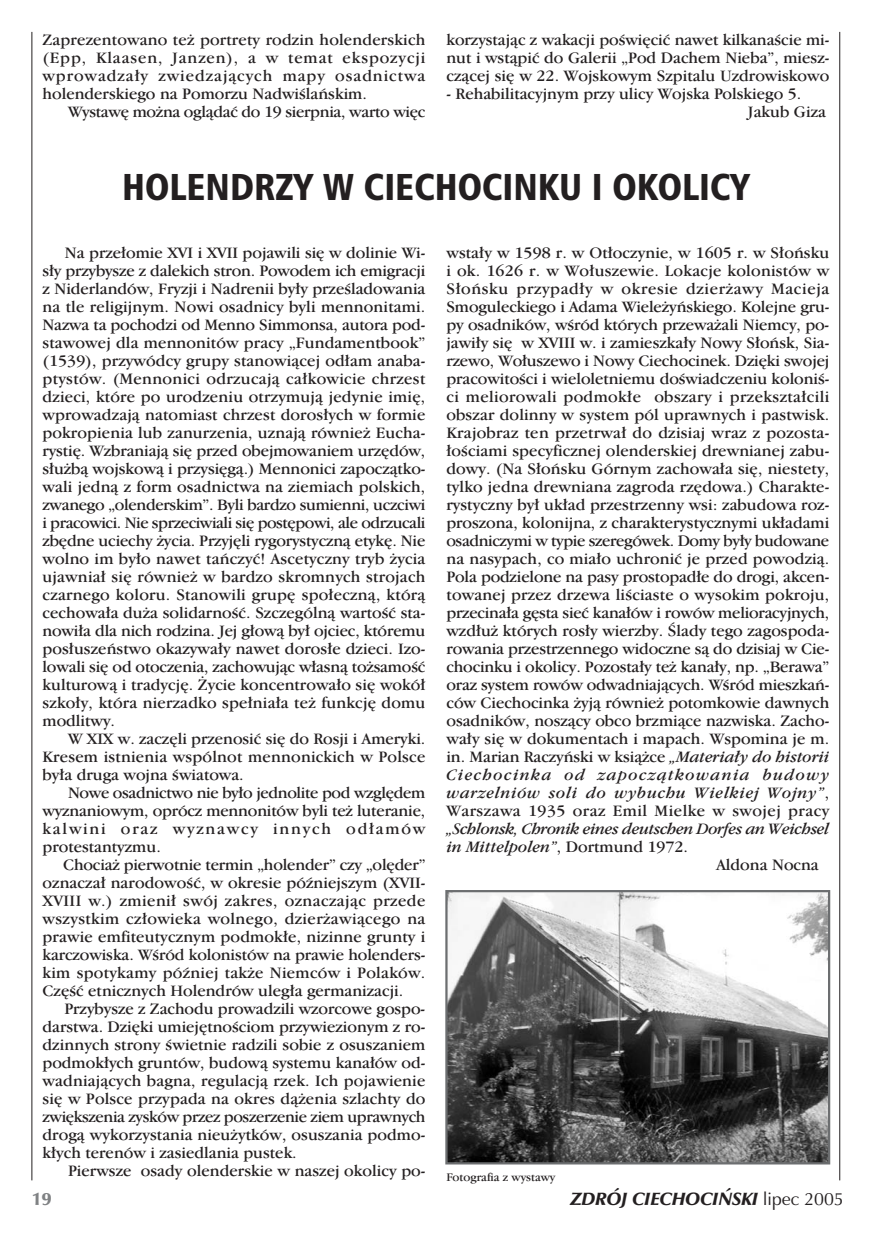
<style>
.page{position:relative;width:873px;height:1235px;background:#fff}
.page>*{position:absolute;margin:0;border:0;box-sizing:border-box;transform-origin:0 0}
.t1{font:900 condensed 37.5px "Humanist Triple Seven PL";color:#231f20}
.t2{font:italic 900 18px "Zapf Humanist 601 PL";color:#231f20}
.t3{font:900 18px "Zapf Humanist 601 PL";color:#808284}
.t4{font:16.5px/18px "Garamond ITCPL";color:#231f20;text-align:justify}
.t5{font:italic 16.5px "Garamond ITCPL";letter-spacing:-.025em;color:#231f20}
.t6{font:16.5px "Garamond ITCPL";letter-spacing:-.02em;color:#231f20}
.t7{font:italic 16.5px "Garamond ITCPL";color:#231f20}
.t8{font:12px "Garamond ITCPL";color:#231f20}
.s1{font-style:italic}
.s2{font-style:normal}
.s3{font-weight:400;font-style:normal}
</style>
<div class="page">
<hr style="left:840px;top:32px;width:1px;height:1148px;background:#231f20">
<hr style="left:32px;top:32px;width:1px;height:1148px;background:#231f20">
<img style="left:448px;top:893px;width:379px;height:268px">
<div style="left:445px;top:890px;width:385px;height:274px;border:2px solid #6c6e70"></div>
<p class="t4" style="left:43px;top:32px;width:384px">Zaprezentowano te˝ portrety rodzin holenderskich (Epp, Klaasen, Janzen), a w temat ekspozycji wprowadza∏y zwiedzajàcych mapy osadnictwa holenderskiego na Pomorzu NadwiÊlaƒskim.</p>
<p class="t6" style="left:68px;top:105px;width:359px">Wystaw´ mo˝na oglàdaç do 19 sierpnia, warto wi´c</p>
<p class="t4" style="left:446px;top:32px;width:384px">korzystajàc z wakacji poÊwi´ciç nawet kilkanaÊcie mi&shy;nut i wstàpiç do Galerii „Pod Dachem Nieba”, miesz&shy;czàcej si´ w 22. Wojskowym Szpitalu Uzdrowiskowo</p>
<p class="t4" style="left:748px;top:86px;width:79px;text-indent:-302px">- Rehabilitacyjnym przy ulicy Wojska Polskiego 5.<br>Jakub Giza</p>
<h1 class="t1" style="left:122px;top:168px;width:629px">HOLENDRZY W CIECHOCINKU I OKOLICY</h1>
<p class="t4" style="left:43px;top:245px;width:384px;text-indent:22px">Na prze∏omie XVI i XVII pojawili si´ w dolinie Wi&shy;s∏y przybysze z dalekich stron. Powodem ich emigracji z Niderlandów, Fryzji i Nadrenii by∏y przeÊladowania na tle religijnym. Nowi osadnicy byli mennonitami.<br>Nazwa ta pochodzi od Menno Simmonsa, autora pod&shy;stawowej dla mennonitów pracy „Fundamentbook” (1539), przywódcy grupy stanowiàcej od∏am anaba&shy;ptystów. (Mennonici odrzucajà ca∏kowicie chrzest dzieci, które po urodzeniu otrzymujà jedynie imi´, wprowadzajà natomiast chrzest doros∏ych w formie pokropienia lub zanurzenia, uznajà równie˝ Eucha&shy;rysti´. Wzbraniajà si´ przed obejmowaniem urz´dów, s∏u˝bà wojskowà i przysi´gà.) Mennonici zapoczàtko&shy;wali jednà z form osadnictwa na ziemiach polskich, zwanego „olenderskim”. Byli bardzo sumienni, uczciwi i pracowici. Nie sprzeciwiali si´ post´powi, ale odrzucali zb´dne uciechy ˝ycia. Przyj´li rygorystycznà etyk´. Nie wolno im by∏o nawet taƒczyç! Ascetyczny tryb ˝ycia ujawnia∏ si´ równie˝ w bardzo skromnych strojach czarnego koloru. Stanowili grup´ spo∏ecznà, którà cechowa∏a du˝a solidarnoÊç. Szczególnà wartoÊç sta&shy;nowi∏a dla nich rodzina. Jej g∏owà by∏ ojciec, któremu pos∏uszeƒstwo okazywa∏y nawet doros∏e dzieci. Izo&shy;lowali si´ od otoczenia, zachowujàc w∏asnà to˝samoÊç kulturowà i tradycj´. ˚ycie koncentrowa∏o si´ wokó∏ szko∏y, która nierzadko spe∏nia∏a te˝ funkcj´ domu modlitwy.</p>
<p class="t4" style="left:43px;top:731px;width:384px;text-indent:26px">W XIX w. zacz´li przenosiç si´ do Rosji i Ameryki.<br>Kresem istnienia wspólnot mennonickich w Polsce by∏a druga wojna Êwiatowa.</p>
<p class="t4" style="left:43px;top:785px;width:384px;text-indent:26px">Nowe osadnictwo nie by∏o jednolite pod wzgl´dem wyznaniowym, oprócz mennonitów byli te˝ luteranie, kalwini oraz wyznawcy innych od∏amów protestantyzmu.</p>
<p class="t4" style="left:43px;top:857px;width:384px;text-indent:21px">Chocia˝ pierwotnie termin „holender” czy „ol´der” oznacza∏ narodowoÊç, w okresie póêniejszym (XVII-XVIII w.) zmieni∏ swój zakres, oznaczajàc przede wszystkim cz∏owieka wolnego, dzier˝awiàcego na prawie emfiteutycznym podmok∏e, nizinne grunty i karczowiska. WÊród kolonistów na prawie holenders&shy;kim spotykamy póêniej tak˝e Niemców i Polaków.<br>Cz´Êç etnicznych Holendrów uleg∏a germanizacji.</p>
<p class="t4" style="left:43px;top:1001px;width:384px;text-indent:22px">Przybysze z Zachodu prowadzili wzorcowe gospo&shy;darstwa. Dzi´ki umiej´tnoÊciom przywiezionym z ro&shy;dzinnych strony Êwietnie radzili sobie z osuszaniem podmok∏ych gruntów, budowà systemu kana∏ów od&shy;wadniajàcych bagna, regulacjà rzek. Ich pojawienie si´ w Polsce przypada na okres dà˝enia szlachty do zwi´kszenia zysków przez poszerzenie ziem uprawnych drogà wykorzystania nieu˝ytków, osuszania podmo&shy;k∏ych terenów i zasiedlania pustek.</p>
<p class="t4" style="left:68px;top:1163px;width:359px">Pierwsze osady olenderskie w naszej okolicy po-</p>
<p class="t4" style="left:446px;top:245px;width:384px">wsta∏y w 1598 r. w Ot∏oczynie, w 1605 r. w S∏oƒsku i ok. 1626 r. w Wo∏uszewie. Lokacje kolonistów w S∏oƒsku przypad∏y w okresie dzier˝awy Macieja Smoguleckiego i Adama Wiele˝yƒskiego. Kolejne gru&shy;py osadników, wÊród których przewa˝ali Niemcy, po&shy;jawi∏y si´ w XVIII w. i zamieszka∏y Nowy S∏oƒsk, Sia&shy;rzewo, Wo∏uszewo i Nowy Ciechocinek. Dzi´ki swojej pracowitoÊci i wieloletniemu doÊwiadczeniu koloniÊ&shy;ci meliorowali podmok∏e obszary i przekszta∏cili obszar dolinny w system pól uprawnych i pastwisk.<br>Krajobraz ten przetrwa∏ do dzisiaj wraz z pozosta-∏oÊciami specyficznej olenderskiej drewnianej zabu&shy;dowy. (Na S∏oƒsku Górnym zachowa∏a si´, niestety, tylko jedna drewniana zagroda rz´dowa.) Charakte&shy;rystyczny by∏ uk∏ad przestrzenny wsi: zabudowa roz&shy;proszona, kolonijna, z charakterystycznymi uk∏adami osadniczymi w typie szeregówek. Domy by∏y budowane na nasypach, co mia∏o uchroniç je przed powodzià.<br>Pola podzielone na pasy prostopad∏e do drogi, akcen&shy;towanej przez drzewa liÊciaste o wysokim pokroju, przecina∏a g´sta sieç kana∏ów i rowów melioracyjnych, wzd∏u˝ których ros∏y wierzby. Âlady tego zagospoda&shy;rowania przestrzennego widoczne sà do dzisiaj w Cie&shy;chocinku i okolicy. Pozosta∏y te˝ kana∏y, np. „Berawa” oraz system rowów odwadniajàcych. WÊród mieszkaƒ&shy;ców Ciechocinka ˝yjà równie˝ potomkowie dawnych osadników, noszàcy obco brzmiàce nazwiska. Zacho&shy;wa∏y si´ w dokumentach i mapach. Wspomina je m. in. Marian Raczyƒski w ksià˝ce <span class="s1">„Materia∏y do historii Ciechocinka od zapoczàtkowania budowy warzelniów soli do wybuchu Wielkiej Wojny”</span>, Warszawa 1935 oraz Emil Mielke w swojej pracy</p>
<p class="t5" style="left:446px;top:822px;width:384px">„Schlonsk, Chronik eines deutschen Dorfes an Weichsel</p>
<p class="t7" style="left:446px;top:840px;width:243px">in Mittelpolen”<span class="s2">, Dortmund 1972.</span></p>
<p class="t4" style="left:716px;top:857px;width:104px">Aldona Nocna</p>
<p class="t8" style="left:446px;top:1172px;width:110px">Fotografia z wystawy</p>
<p class="t3" style="left:32px;top:1190px;width:21px">19</p>
<p class="t2" style="left:571px;top:1190px;width:275px">ZDRÓJ CIECHOCI¡SKI <span class="s3">lipec 2005</span></p>
</div>
